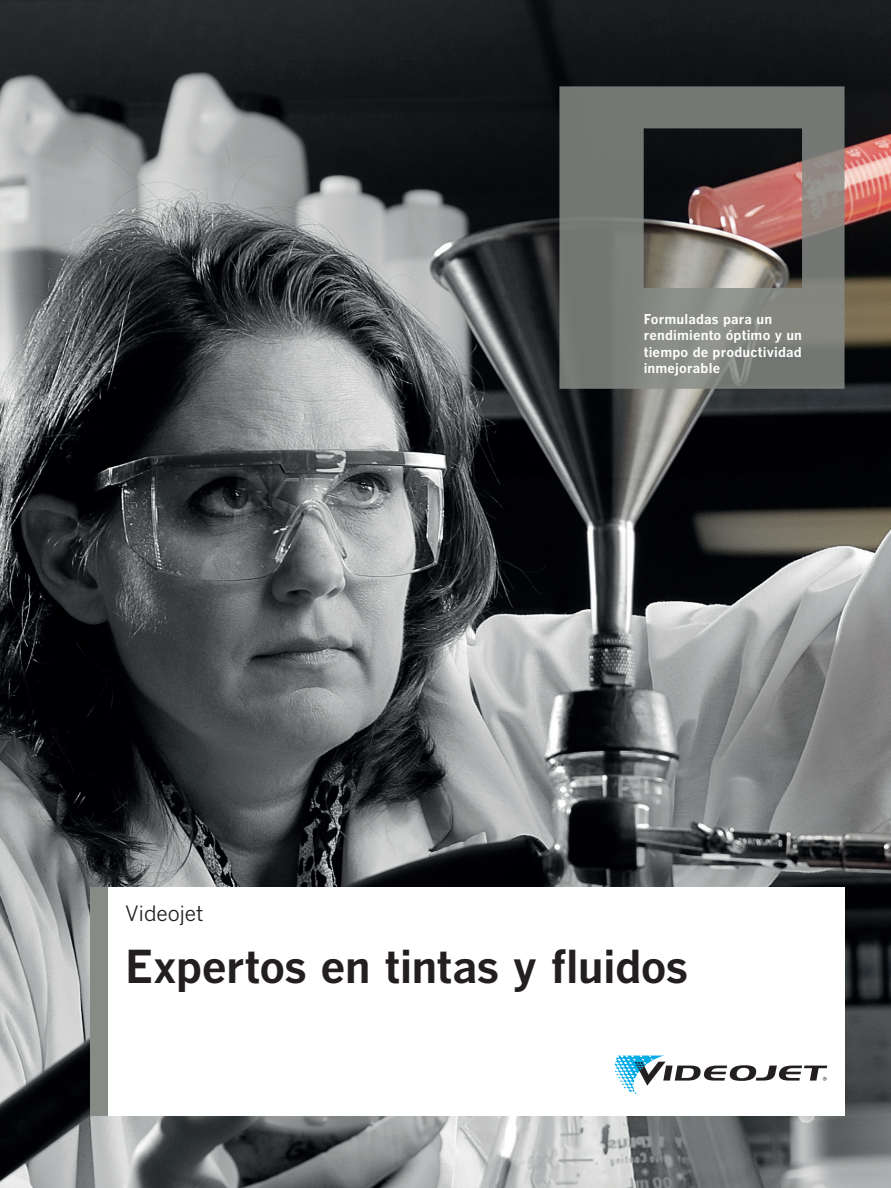
<style>
.page{position:relative;width:891px;height:1188px;background:#fff}
.page>*{position:absolute;margin:0;border:0;box-sizing:border-box;transform-origin:0 0}
.brochure_title{font:45px "Benton Got Bol";letter-spacing:-.02em;color:#231f20}
.technology_segment{font:21px "Benton Got Reg";letter-spacing:-.015em;color:#231f20}
.marked_advantage{font:13.5px/16.5px "Benton Got Bol";letter-spacing:.01em;color:#fff}
</style>
<div class="page">
<img style="left:0;top:0;width:891px;height:1188px">
<div style="left:108px;top:887px;width:737px;height:229px;background:#fff"></div>
<div style="left:91px;top:887px;width:17px;height:229px;background:#878b86"></div>
<svg style="left:615px;top:1056px;width:212px;height:38px"></svg>
<svg style="left:559px;top:86px;width:286px;height:303px;background:#74706c"></svg>
<p class="marked_advantage" style="left:644px;top:310px;width:160px">Formuladas para un rendimiento óptimo y un tiempo de productividad inmejorable</p>
<p class="technology_segment" style="left:125px;top:900px;width:80px">Videojet</p>
<p class="brochure_title" style="left:125px;top:938px;width:564px">Expertos en tintas y fluidos</p>
</div>
